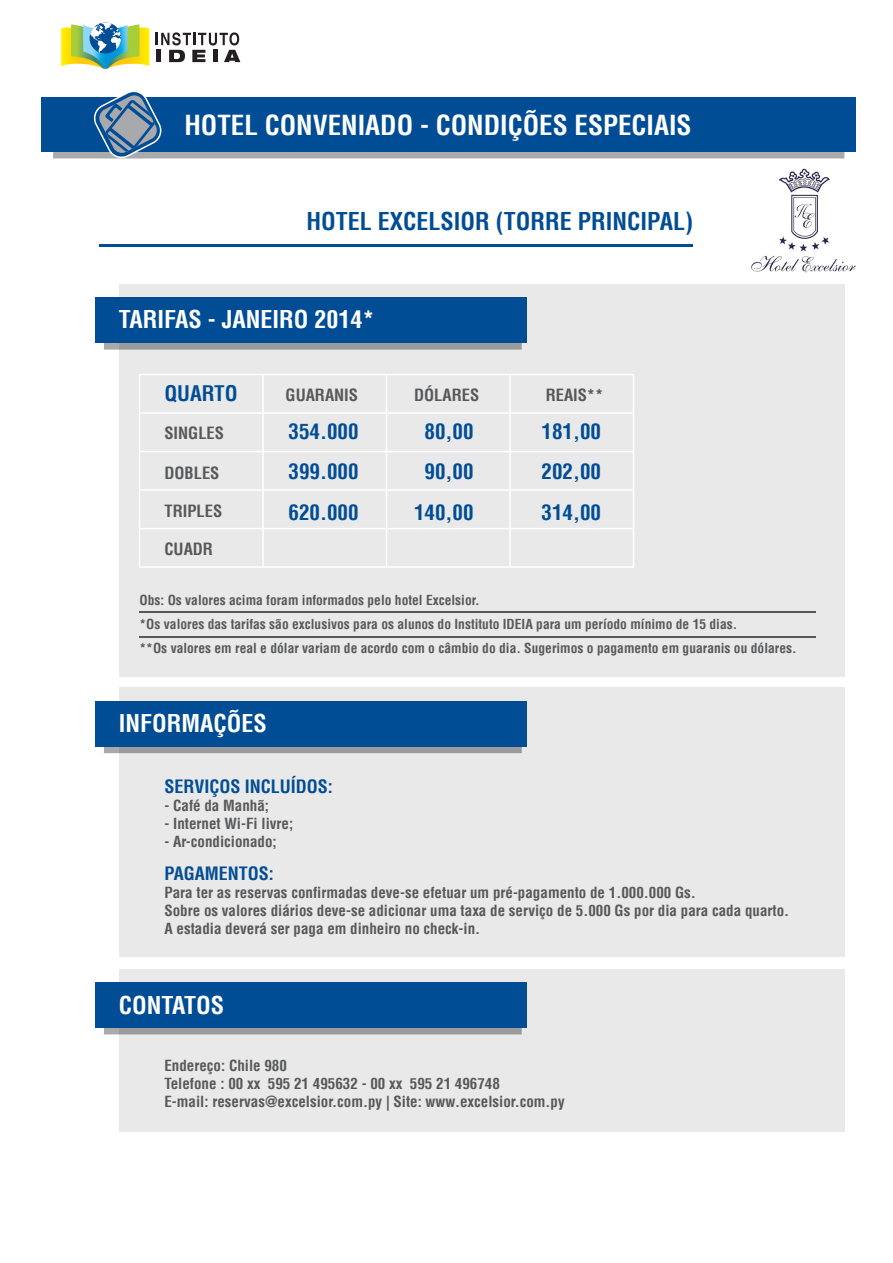
<style>
.page{position:relative;width:893px;height:1263px;background:#fff}
.page>*{position:absolute;margin:0;border:0;box-sizing:border-box;transform-origin:0 0}
.t1{font:700 condensed 27px "Helvetica";color:#fff}
.t2{font:700 condensed 24px "Helvetica";color:#fff}
.t3{font:700 condensed 24px "Helvetica";color:#014d95}
.t4{font:700 condensed 21px/40px "Helvetica";color:#014d95}
.t5{font:700 condensed 18px "Helvetica";color:#014d95}
.t6{font:700 condensed 16.5px "Helvetica";color:#57585a}
.t7{font:700 condensed 15px/18px "Helvetica";color:#57585a}
.t8{font:700 condensed 13.5px/24px "Helvetica";color:#57585a}
</style>
<div class="page">
<div style="left:119px;top:969px;width:725px;height:162px;background:#e9e9e9"></div>
<div style="left:119px;top:284px;width:725px;height:392px;background:#e9e9e9"></div>
<div style="left:42px;top:97px;width:814px;height:55px;background:#014d95"></div>
<hr style="left:99px;top:244px;width:594px;height:3px;background:#014d95">
<hr style="left:140px;top:636px;width:676px;height:1px;background:#57585a">
<hr style="left:140px;top:611px;width:676px;height:1px;background:#57585a">
<svg style="left:61px;top:22px;width:88px;height:46px"></svg>
<svg style="left:156px;top:32px;width:84px;height:30px"></svg>
<svg style="left:53px;top:92px;width:791px;height:67px"></svg>
<svg style="left:104px;top:343px;width:418px;height:7px;background:#9e9fa0"></svg>
<div style="left:95px;top:297px;width:432px;height:46px;background:#014d95"></div>
<div style="left:119px;top:687px;width:725px;height:269px;background:#e9e9e9"></div>
<svg style="left:104px;top:746px;width:418px;height:7px;background:#83909b"></svg>
<div style="left:95px;top:701px;width:432px;height:45px;background:#014d95"></div>
<svg style="left:104px;top:1027px;width:418px;height:7px;background:#83909b"></svg>
<div style="left:95px;top:982px;width:432px;height:45px;background:#014d95"></div>
<div style="left:139px;top:374px;width:495px;height:194px;border:2px solid #fff"></div>
<hr style="left:140px;top:528px;width:493px;height:1px;background:#fff">
<hr style="left:140px;top:489px;width:493px;height:2px;background:#fff">
<hr style="left:140px;top:451px;width:493px;height:1px;background:#fff">
<hr style="left:140px;top:412px;width:493px;height:2px;background:#fff">
<hr style="left:509px;top:375px;width:2px;height:192px;background:#fff">
<hr style="left:386px;top:375px;width:1px;height:192px;background:#fff">
<hr style="left:262px;top:375px;width:2px;height:192px;background:#fff">
<img style="left:751px;top:168px;width:105px;height:105px">
<h1 class="t1" style="left:184px;top:108px;width:509px">HOTEL CONVENIADO - CONDIÇÕES ESPECIAIS</h1>
<h2 class="t3" style="left:307px;top:206px;width:388px">HOTEL EXCELSIOR (TORRE PRINCIPAL)</h2>
<h2 class="t2" style="left:119px;top:305px;width:257px">TARIFAS - JANEIRO 2014*</h2>
<h3 class="t4" style="left:164px;top:373px;width:75px">QUARTO</h3>
<p class="t6" style="left:164px;top:423px;width:61px">SINGLES</p>
<p class="t6" style="left:164px;top:463px;width:57px">DOBLES</p>
<p class="t6" style="left:164px;top:501px;width:59px">TRIPLES</p>
<p class="t6" style="left:164px;top:539px;width:50px">CUADR</p>
<p class="t6" style="left:414px;top:385px;width:67px">DÓLARES</p>
<p class="t6" style="left:546px;top:385px;width:59px">REAIS**</p>
<p class="t6" style="left:286px;top:385px;width:74px">GUARANIS</p>
<h3 class="t4" style="left:289px;top:412px;width:71px">354.000<br>399.000</h3>
<h3 class="t4" style="left:414px;top:411px;width:61px;line-height:40.5px;text-align:center">80,00<br>90,00<br>140,00</h3>
<h3 class="t4" style="left:542px;top:412px;width:61px">181,00<br>202,00</h3>
<h3 class="t4" style="left:289px;top:493px;width:71px">620.000</h3>
<h3 class="t4" style="left:542px;top:493px;width:61px">314,00</h3>
<p class="t8" style="left:140px;top:588px;width:658px">Obs: Os valores acima foram informados pelo hotel Excelsior.<br>*Os valores das tarifas são exclusivos para os alunos do Instituto IDEIA para um período mínimo de 15 dias.<br>**Os valores em real e dólar variam de acordo com o câmbio do dia. Sugerimos o pagamento em guaranis ou dólares.</p>
<h2 class="t2" style="left:119px;top:708px;width:150px">INFORMAÇÕES</h2>
<p class="t5" style="left:164px;top:775px;width:170px">SERVIÇOS INCLUÍDOS:</p>
<p class="t7" style="left:164px;top:796px;width:106px">- Café da Manhã;</p>
<p class="t7" style="left:164px;top:814px;width:130px">- Internet Wi-Fi livre;</p>
<p class="t7" style="left:164px;top:832px;width:114px">- Ar-condicionado;</p>
<p class="t5" style="left:164px;top:862px;width:111px">PAGAMENTOS:</p>
<p class="t7" style="left:164px;top:883px;width:626px">Para ter as reservas confirmadas deve-se efetuar um pré-pagamento de 1.000.000 Gs.<br>Sobre os valores diários deve-se adicionar uma taxa de serviço de 5.000 Gs por dia para cada quarto.<br>A estadia deverá ser paga em dinheiro no check-in.</p>
<h2 class="t2" style="left:119px;top:990px;width:107px">CONTATOS</h2>
<p class="t7" style="left:164px;top:1057px;width:402px">Endereço: Chile 980<br>Telefone : 00 xx 595 21 495632 - 00 xx 595 21 496748<br>E-mail: reservas@excelsior.com.py | Site: www.excelsior.com.py</p>
</div>
